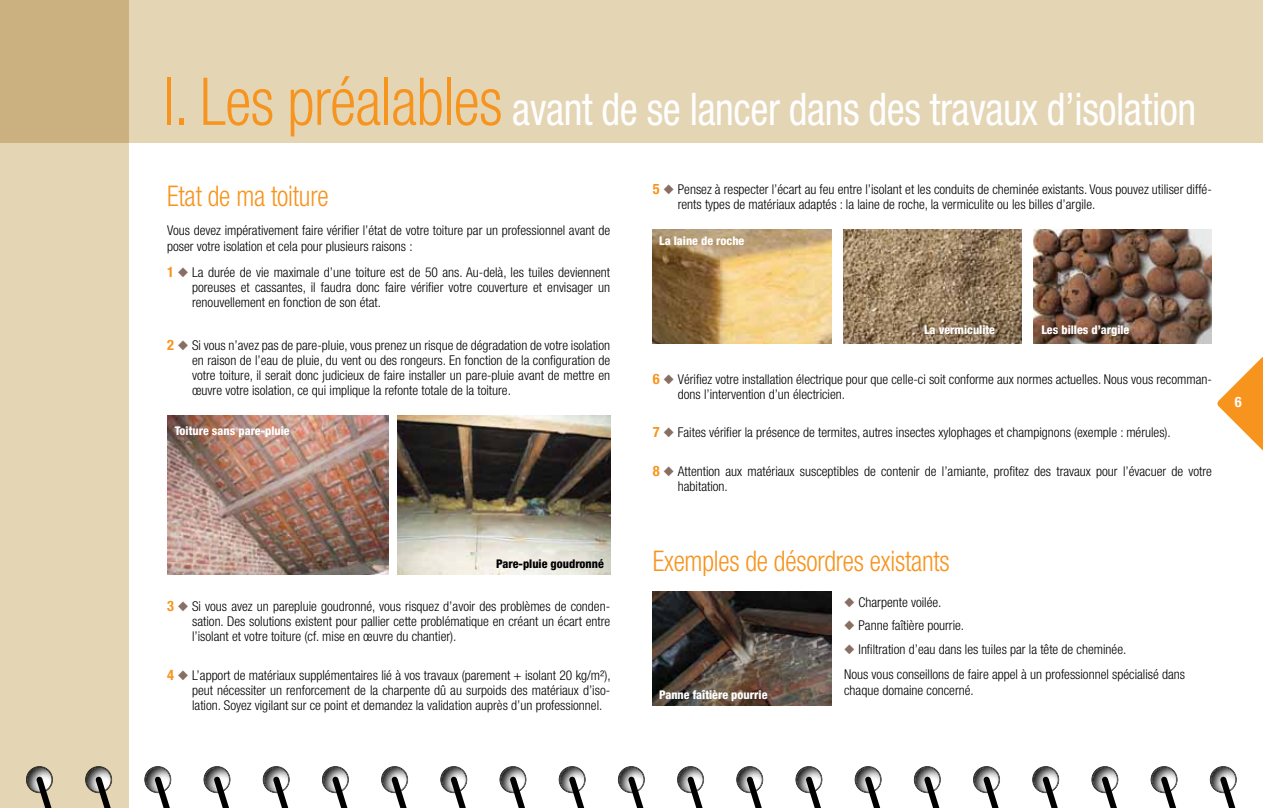
<style>
.page{position:relative;width:1263px;height:808px;background:#fff}
.page>*{position:absolute;margin:0;border:0;box-sizing:border-box;transform-origin:0 0}
.t1{font:condensed 45px "Helvetica Neue";letter-spacing:-.01em;color:#fff;scale:.9 1}
.t2{font:300 condensed 28.5px "Helvetica Neue";letter-spacing:-.01em;color:#f7941e;scale:.92 1}
.t3{font:700 condensed 14.4px "Helvetica Neue";color:#fff}
.t4{font:300 condensed 13.5px/15px "Helvetica Neue";color:#000}
.t5{font:800 condensed 12px "Helvetica Neue";color:#fff}
.t6{font:800 condensed 12px "Helvetica Neue";color:#000}
.s1{font-weight:300;font-size:66px;color:#f7941e}
.s2{font-weight:700;font-size:14.4px;color:#f7941e}
.s3{color:#896e64}
</style>
<div class="page">
<div style="left:0;top:0;width:1263px;height:143px;background:#e4d5b5"></div>
<svg style="left:0;top:0;width:129px;height:808px;background:#dfceab"></svg>
<svg style="left:1217px;top:357px;width:46px;height:94px"></svg>
<div style="left:25px;top:764px;width:30px;height:30px;background:#e4d5b5"></div>
<svg style="left:26px;top:766px;width:32px;height:42px"></svg>
<div style="left:85px;top:764px;width:30px;height:30px;background:#e4d5b5"></div>
<svg style="left:85px;top:766px;width:32px;height:42px"></svg>
<svg style="left:144px;top:766px;width:28px;height:42px"></svg>
<svg style="left:204px;top:766px;width:27px;height:42px"></svg>
<svg style="left:263px;top:766px;width:27px;height:42px"></svg>
<svg style="left:322px;top:766px;width:27px;height:42px"></svg>
<svg style="left:381px;top:766px;width:28px;height:42px"></svg>
<svg style="left:440px;top:766px;width:28px;height:42px"></svg>
<svg style="left:499px;top:766px;width:28px;height:42px"></svg>
<svg style="left:559px;top:766px;width:27px;height:42px"></svg>
<svg style="left:618px;top:766px;width:27px;height:42px"></svg>
<svg style="left:677px;top:766px;width:27px;height:42px"></svg>
<svg style="left:736px;top:766px;width:28px;height:42px"></svg>
<svg style="left:795px;top:766px;width:28px;height:42px"></svg>
<svg style="left:855px;top:766px;width:27px;height:42px"></svg>
<svg style="left:914px;top:766px;width:27px;height:42px"></svg>
<svg style="left:973px;top:766px;width:27px;height:42px"></svg>
<svg style="left:1032px;top:766px;width:28px;height:42px"></svg>
<svg style="left:1091px;top:766px;width:28px;height:42px"></svg>
<svg style="left:1151px;top:766px;width:27px;height:42px"></svg>
<svg style="left:1210px;top:766px;width:27px;height:42px"></svg>
<img style="left:167px;top:415px;width:221px;height:160px">
<img style="left:398px;top:415px;width:212px;height:160px">
<img style="left:653px;top:229px;width:178px;height:115px">
<img style="left:843px;top:229px;width:179px;height:115px">
<img style="left:1033px;top:229px;width:179px;height:115px">
<img style="left:653px;top:591px;width:178px;height:114px">
<h1 class="t1" style="left:164px;top:83px;width:1148px"><span class="s1">I. Les préalables</span> avant de se lancer dans des travaux d’isolation</h1>
<h2 class="t2" style="left:167px;top:179px;width:177px">Etat de ma toiture</h2>
<p class="t4" style="left:167px;top:222px;width:445px;line-height:16.5px">Vous devez impérativement faire vérifier l’état de votre toiture par un professionnel avant de poser votre isolation et cela pour plusieurs raisons :</p>
<p class="t4" style="left:192px;top:265px;width:420px;text-align:justify;text-indent:-25px"><span class="s2">1</span> <span class="s3">◆</span> La durée de vie maximale d’une toiture est de 50 ans. Au-delà, les tuiles deviennent poreuses et cassantes, il faudra donc faire vérifier votre couverture et envisager un renouvellement en fonction de son état.</p>
<p class="t4" style="left:192px;top:337px;width:420px;text-align:justify;text-indent:-25px"><span class="s2">2</span> <span class="s3">◆</span> Si vous n’avez pas de pare-pluie, vous prenez un risque de dégradation de votre isolation en raison de l’eau de pluie, du vent ou des rongeurs. En fonction de la configuration de votre toiture, il serait donc judicieux de faire installer un pare-pluie avant de mettre en œuvre votre isolation, ce qui implique la refonte totale de la toiture.</p>
<p class="t5" style="left:175px;top:423px;width:116px">Toiture sans pare-pluie</p>
<p class="t6" style="left:496px;top:556px;width:109px">Pare-pluie goudronné</p>
<p class="t4" style="left:192px;top:599px;width:420px;text-align:justify;text-indent:-25px"><span class="s2">3</span> <span class="s3">◆</span> Si vous avez un parepluie goudronné, vous risquez d’avoir des problèmes de conden&shy;sation. Des solutions existent pour pallier cette problématique en créant un écart entre l’isolant et votre toiture (cf. mise en œuvre du chantier).</p>
<p class="t4" style="left:192px;top:667px;width:420px;text-align:justify;text-indent:-25px"><span class="s2">4</span> <span class="s3">◆</span> L’apport de matériaux supplémentaires lié à vos travaux (parement + isolant 20 kg/m²), peut nécessiter un renforcement de la charpente dû au surpoids des matériaux d’iso&shy;lation. Soyez vigilant sur ce point et demandez la validation auprès d’un professionnel.</p>
<p class="t4" style="left:678px;top:182px;width:535px;text-indent:-25px"><span class="s2">5</span> <span class="s3">◆</span> Pensez à respecter l’écart au feu entre l’isolant et les conduits de cheminée existants. Vous pouvez utiliser diffé&shy;rents types de matériaux adaptés : la laine de roche, la vermiculite ou les billes d’argile.</p>
<p class="t5" style="left:659px;top:234px;width:87px">La laine de roche</p>
<p class="t5" style="left:924px;top:322px;width:73px">La vermiculite</p>
<p class="t5" style="left:1041px;top:322px;width:89px">Les billes d’argile</p>
<p class="t4" style="left:678px;top:371px;width:536px;text-indent:-25px"><span class="s2">6</span> <span class="s3">◆</span> Vérifiez votre installation électrique pour que celle-ci soit conforme aux normes actuelles. Nous vous recomman&shy;dons l’intervention d’un électricien.</p>
<p class="t4" style="left:653px;top:425px;width:520px"><span class="s2">7</span> <span class="s3">◆</span> Faites vérifier la présence de termites, autres insectes xylophages et champignons (exemple : mérules).</p>
<p class="t4" style="left:678px;top:464px;width:536px;text-indent:-25px"><span class="s2">8</span> <span class="s3">◆</span> Attention aux matériaux susceptibles de contenir de l’amiante, profitez des travaux pour l’évacuer de votre habitation.</p>
<h2 class="t2" style="left:653px;top:544px;width:324px">Exemples de désordres existants</h2>
<p class="t4" style="left:844px;top:594px;width:99px"><span class="s3">◆</span> Charpente voilée.</p>
<p class="t4" style="left:844px;top:618px;width:122px"><span class="s3">◆</span> Panne faîtière pourrie.</p>
<p class="t4" style="left:844px;top:636px;width:342px;line-height:25px"><span class="s3">◆</span> Infiltration d’eau dans les tuiles par la tête de cheminée.<br>Nous vous conseillons de faire appel à un professionnel spécialisé dans</p>
<p class="t4" style="left:844px;top:683px;width:131px">chaque domaine concerné.</p>
<p class="t5" style="left:659px;top:687px;width:110px">Panne faîtière pourrie</p>
<p class="t3" style="left:1235px;top:393px;width:8px">6</p>
</div>
